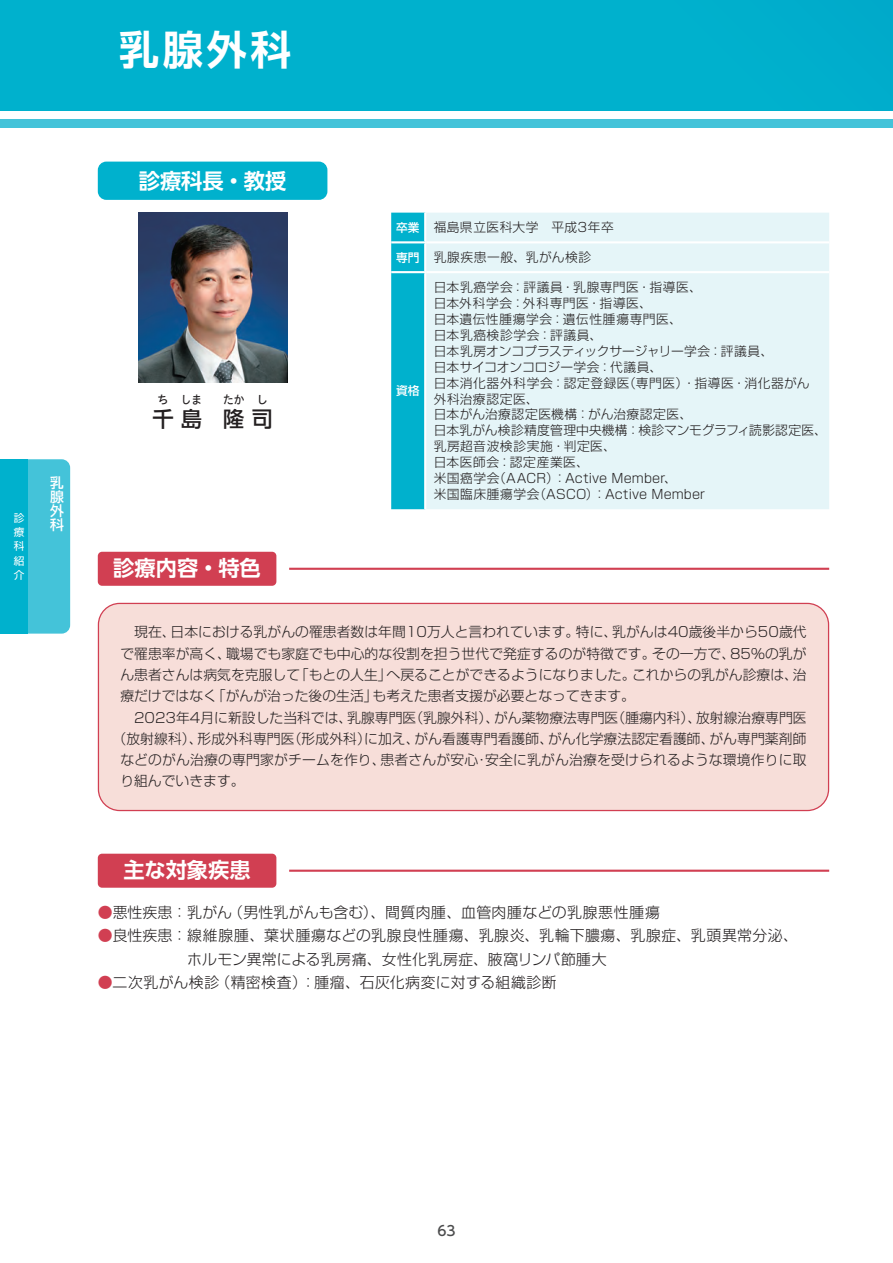
<style>
.page{position:relative;width:893px;height:1263px;background:#fff}
.page>*{position:absolute;margin:0;border:0;box-sizing:border-box;transform-origin:0 0}
.t1{font:700 40.35px "UD Shin Go NT Pro De";color:#fff}
.t2{font:700 21.3px "UD Shin Go Pro De";color:#fff}
.t3{font:500 21.3px "UD Shin Go Pro";color:#231f20}
.t4{font:300 14.85px/23.4px "Shin Go Pro";letter-spacing:.03em;color:#231f20}
.t5{font:300 13.8px/21.3px "Shin Go Pro";color:#231f20;text-align:justify}
.t6{font:500 13.8px/13.8px "Shin Go Pro";color:#fff;text-align:justify}
.t7{font:500 13.8px "UD Shin Go Pro";color:#4b4c4d}
.t8{font:300 12.75px/15.9px "Shin Go Pro";letter-spacing:.035em;color:#231f20}
.t9{font:11.7px "Hiragino UD Sans Std W5";color:#231f20;scale:.91 1}
.t10{font:11.7px "Hiragino UD Sans Std W5";color:#231f20}
.t11{font:500 11.7px "Shin Go Pro";color:#fff}
.t12{font:10.65px/14.1px "Shin Go Pro";color:#fff;text-align:justify}
.s1{font-weight:500;font-size:11.7px;color:#fff}
.s2{color:#d13f52}
</style>
<div class="page">
<div style="left:0;top:0;width:893px;height:111px;background:#00b1cd"></div>
<div style="left:0;top:119px;width:893px;height:9px;background:#44c3d9"></div>
<div style="left:98px;top:162px;width:229px;height:38px;background:#00b1cd;border-radius:9px"></div>
<div style="left:391px;top:213px;width:33px;height:296px;background:#00b1cd"></div>
<div style="left:426px;top:213px;width:403px;height:296px;background:#e5f5f8"></div>
<hr style="left:426px;top:241px;width:403px;height:2px;background:#fff">
<hr style="left:426px;top:271px;width:403px;height:2px;background:#fff">
<hr style="left:391px;top:241px;width:35px;height:2px;background:#fff">
<hr style="left:391px;top:271px;width:35px;height:2px;background:#fff">
<div style="left:98px;top:854px;width:178px;height:34px;background:#d13f52;border-radius:4px"></div>
<hr style="left:289px;top:870px;width:540px;height:2px;background:#d13f52">
<div style="left:98px;top:552px;width:178px;height:34px;background:#d13f52;border-radius:4px"></div>
<hr style="left:289px;top:568px;width:540px;height:2px;background:#d13f52">
<div style="left:98px;top:603px;width:730px;height:207px;background:#f7ded9;border-radius:21px"></div>
<div style="left:98px;top:603px;width:731px;height:208px;border:1px solid #d13f52;border-radius:21px"></div>
<img style="left:138px;top:213px;width:149px;height:170px">
<div style="left:28px;top:459px;width:42px;height:175px;background:#44c3d9"></div>
<div style="left:0;top:459px;width:28px;height:175px;background:#00b1cd"></div>
<h1 class="t1" style="left:119px;top:17px;width:174px">乳腺外科</h1>
<p class="t12" style="left:14px;top:510px;width:12px">診療科紹介</p>
<p class="t6" style="left:50px;top:475px;width:15px">乳腺外科</p>
<h2 class="t2" style="left:139px;top:163px;width:149px">診療科長・教授</h2>
<p class="t10" style="left:157px;top:390px;width:13px">ち</p>
<p class="t9" style="left:181px;top:390px;width:25px">しま</p>
<p class="t9" style="left:223px;top:390px;width:25px">たか</p>
<p class="t10" style="left:256px;top:390px;width:13px">し</p>
<h2 class="t3" style="left:152px;top:402px;width:122px">千島　隆司</h2>
<h2 class="t2" style="left:113px;top:551px;width:149px">診療内容・特色</h2>
<p class="t8" style="left:396px;top:218px;width:219px"><span class="s1">卒業</span> 福島県立医科大学　平成3年卒</p>
<p class="t8" style="left:396px;top:248px;width:197px"><span class="s1">専門</span> 乳腺疾患一般、乳がん検診</p>
<p class="t11" style="left:396px;top:381px;width:25px">資格</p>
<p class="t8" style="left:434px;top:278px;width:395px">日本乳癌学会：評議員・乳腺専門医・指導医、<br>日本外科学会：外科専門医・指導医、<br>日本遺伝性腫瘍学会：遺伝性腫瘍専門医、<br>日本乳癌検診学会：評議員、<br>日本乳房オンコプラスティックサージャリー学会：評議員、<br>日本サイコオンコロジー学会：代議員、<br>日本消化器外科学会：認定登録医（専門医）・指導医・消化器がん<br>外科治療認定医、<br>日本がん治療認定医機構：がん治療認定医、<br>日本乳がん検診精度管理中央機構：検診マンモグラフィ読影認定医、乳房超音波検診実施・判定医、<br>日本医師会：認定産業医、<br>米国癌学会（AACR）：Active Member、<br>米国臨床腫瘍学会（ASCO）：Active Member</p>
<p class="t5" style="left:120px;top:620px;width:688px;text-indent:14px">現在、日本における乳がんの罹患者数は年間10万人と言われています。特に、乳がんは40歳後半から50歳代で罹患率が高く、職場でも家庭でも中心的な役割を担う世代で発症するのが特徴です。その一方で、85％の乳がん患者さんは病気を克服して「もとの人生」へ戻ることができるようになりました。これからの乳がん診療は、治療だけではなく「がんが治った後の生活」も考えた患者支援が必要となってきます。</p>
<p class="t5" style="left:134px;top:705px;width:674px">2023年4月に新設した当科では、乳腺専門医（乳腺外科）、がん薬物療法専門医（腫瘍内科）、放射線治療専門医</p>
<p class="t5" style="left:113px;top:726px;width:695px">（放射線科）、形成外科専門医（形成外科）に加え、がん看護専門看護師、がん化学療法認定看護師、がん専門薬剤師</p>
<p class="t5" style="left:120px;top:747px;width:688px">などのがん治療の専門家がチームを作り、患者さんが安心・安全に乳がん治療を受けられるような環境作りに取</p>
<p class="t5" style="left:120px;top:769px;width:126px">り組んでいきます。</p>
<h2 class="t2" style="left:123px;top:853px;width:129px">主な対象疾患</h2>
<p class="t4" style="left:98px;top:899px;width:564px"><span class="s2">●</span>悪性疾患：乳がん（男性乳がんも含む）、間質肉腫、血管肉腫などの乳腺悪性腫瘍</p>
<p class="t4" style="left:187px;top:922px;width:612px;text-indent:-89px"><span class="s2">●</span>良性疾患：線維腺腫、葉状腫瘍などの乳腺良性腫瘍、乳腺炎、乳輪下膿瘍、乳腺症、乳頭異常分泌、ホルモン異常による乳房痛、女性化乳房症、腋窩リンパ節腫大</p>
<p class="t4" style="left:98px;top:969px;width:460px"><span class="s2">●</span>二次乳がん検診（精密検査）：腫瘤、石灰化病変に対する組織診断</p>
<p class="t7" style="left:437px;top:1219px;width:20px">63</p>
</div>
